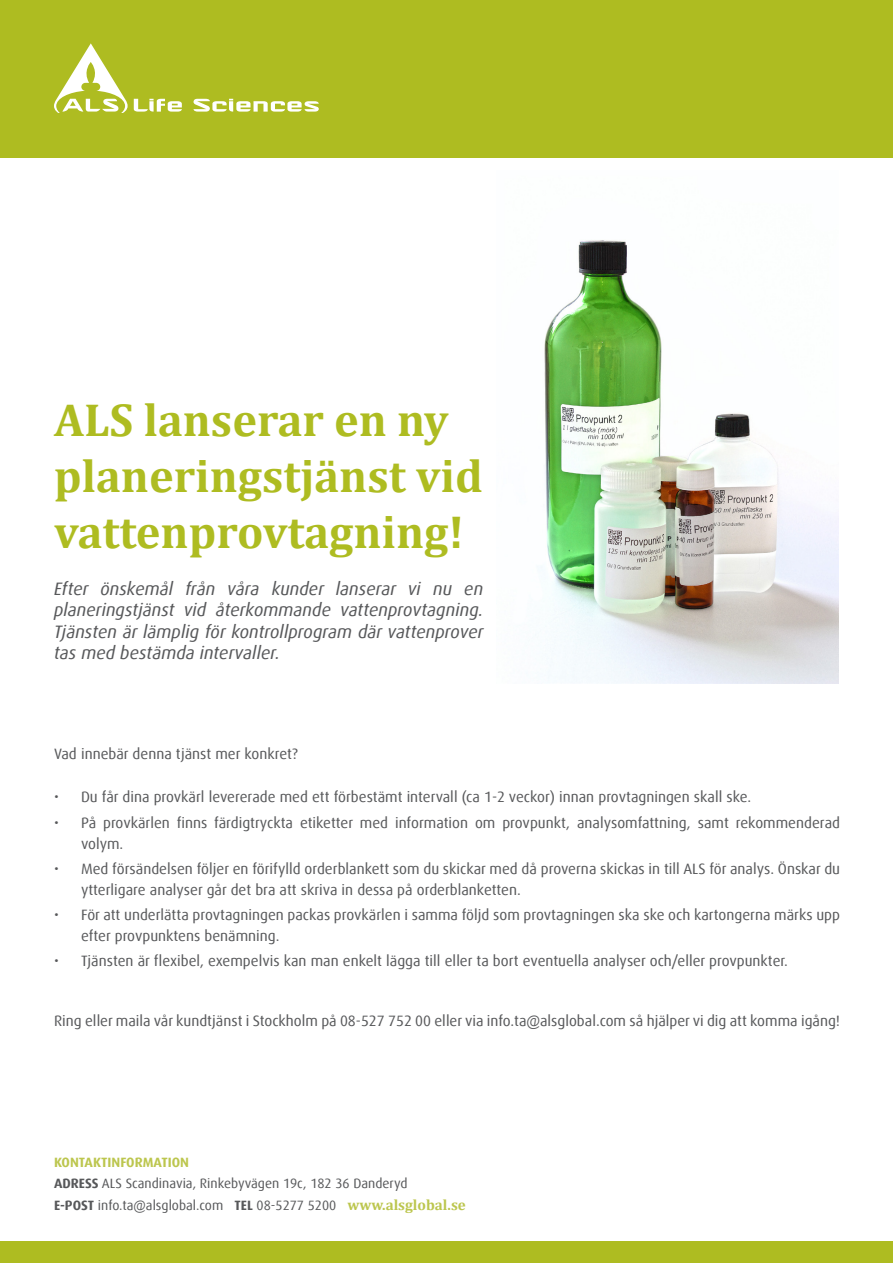
<style>
.page{position:relative;width:893px;height:1263px;background:#fff}
.page>*{position:absolute;margin:0;border:0;box-sizing:border-box;transform-origin:0 0}
.t1{font:700 46.5px/55.8px "Cambria";color:#aebc21}
.t2{font:italic 18px/21.6px "Dax Offc Pro";color:#57585a;text-align:justify}
.t3{font:15px/21px "Dax Offc Pro";color:#57585a}
.t4{font:13.5px "Dax Offc Pro";color:#57585a}
.t5{font:700 13.5px "Dax Offc Pro";color:#bcc64e}
.s1{font-weight:700}
.s2{font-family:"Cambria";font-weight:700;font-size:15px;color:#bcc64e}
</style>
<div class="page">
<img style="left:535px;top:240px;width:304px;height:444px">
<div style="left:0;top:0;width:893px;height:157px;background:#aebc21"></div>
<div style="left:0;top:1242px;width:893px;height:21px;background:#aebc21"></div>
<svg style="left:54px;top:43px;width:265px;height:70px"></svg>
<p class="t1" style="left:54px;top:391px;width:430px">ALS lanserar en ny planeringstjänst vid vattenprovtagning!</p>
<p class="t2" style="left:54px;top:578px;width:431px">Efter önskemål från våra kunder lanserar vi nu en planeringstjänst vid återkommande vattenprovtagning.<br>Tjänsten är lämplig för kontrollprogram där vattenprover tas med bestämda intervaller.</p>
<p class="t3" style="left:54px;top:743px;width:246px">Vad innebär denna tjänst mer konkret?</p>
<p class="t3" style="left:54px;top:787px;width:699px">• Du får dina provkärl levererade med ett förbestämt intervall (ca 1-2 veckor) innan provtagningen skall ske.</p>
<p class="t3" style="left:81px;top:812px;width:760px;text-indent:-27px">• På provkärlen finns färdigtryckta etiketter med information om provpunkt, analysomfattning, samt rekommenderad volym.</p>
<p class="t3" style="left:81px;top:858px;width:761px;text-indent:-27px">• Med försändelsen följer en förifylld orderblankett som du skickar med då proverna skickas in till ALS för analys. Önskar du ytterligare analyser går det bra att skriva in dessa på orderblanketten.</p>
<p class="t3" style="left:81px;top:904px;width:760px;text-indent:-27px">• För att underlätta provtagningen packas provkärlen i samma följd som provtagningen ska ske och kartongerna märks upp efter provpunktens benämning.</p>
<p class="t3" style="left:54px;top:951px;width:735px">• Tjänsten är flexibel, exempelvis kan man enkelt lägga till eller ta bort eventuella analyser och/eller provpunkter.</p>
<p class="t3" style="left:54px;top:1010px;width:788px">Ring eller maila vår kundtjänst i Stockholm på 08-527 752 00 eller via info.ta@alsglobal.com så hjälper vi dig att komma igång!</p>
<p class="t5" style="left:54px;top:1154px;width:136px">KONTAKTINFORMATION</p>
<p class="t4" style="left:54px;top:1174px;width:355px"><span class="s1">ADRESS</span> ALS Scandinavia, Rinkebyvägen 19c, 182 36 Danderyd</p>
<p class="t4" style="left:54px;top:1196px;width:413px"><span class="s1">E-POST</span> info.ta@alsglobal.com <span class="s1">TEL</span> 08-5277 5200 <span class="s2">www.alsglobal.se</span></p>
</div>
